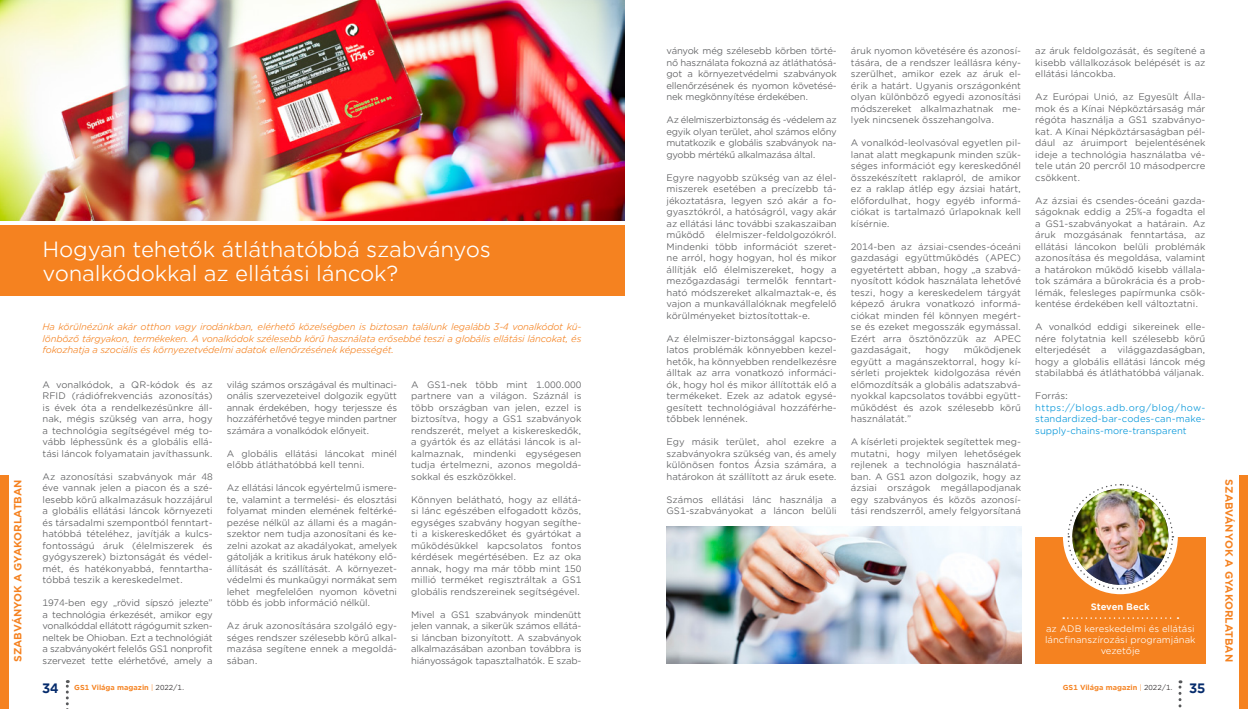
<style>
.page{position:relative;width:1248px;height:709px;background:#fff}
.page>*{position:absolute;margin:0;border:0;box-sizing:border-box;transform-origin:0 0}
.t1{font:21px "Gotham Office";letter-spacing:-.01em;color:#fff}
.t2{font:700 13px "Gotham Office";color:#052b6c}
.t3{font:700 10px "Gotham Office";color:#f58220}
.szöveg{font:9px/11.5px "Gotham Office";color:#57585a;text-align:justify}
.t4{font:italic 9px/11.5px "Gotham Office";letter-spacing:-.02em;color:#f58220;text-align:justify}
.szöveg-2{font:9px/11.5px "Gotham Office";color:#0095d9;text-align:justify}
.t5{font:9px/10.8px "Gotham Office";color:#fff;text-align:center}
.t6{font:700 9px "Gotham Office";letter-spacing:-.005em;color:#fff}
.t7{font:700 7px "Gotham Office";color:#f58220}
.s1{font-weight:400}
.s2{font-weight:400;color:#231f20}
</style>
<div class="page">
<svg style="left:66px;top:680px;width:3px;height:29px"></svg>
<svg style="left:1178px;top:680px;width:3px;height:28px"></svg>
<img style="left:0;top:0;width:624px;height:220px">
<div style="left:0;top:225px;width:624px;height:71px;background:#f58220"></div>
<div style="left:0;top:475px;width:9px;height:234px;background:#f58220"></div>
<div style="left:1239px;top:475px;width:8px;height:234px;background:#f58220"></div>
<div style="left:1035px;top:537px;width:170px;height:127px;background:#f58220"></div>
<div style="left:1062px;top:479px;width:115px;height:115px;background:#fff;border-radius:50%"></div>
<svg style="left:1066px;top:484px;width:107px;height:106px"></svg>
<img style="left:1072px;top:489px;width:96px;height:96px;border-radius:48px">
<svg style="left:1063px;top:617px;width:115px;height:2px"></svg>
<img style="left:666px;top:526px;width:354px;height:138px">
<p class="szöveg" style="left:666px;top:45px;width:172px">ványok még szélesebb körben törté&shy;nő használata fokozná az átláthatósá&shy;got a környezetvédelmi szabványok ellenőrzésének és nyomon követésé&shy;nek megkönnyítése érdekében.</p>
<p class="szöveg" style="left:666px;top:114px;width:172px">Az élelmiszerbiztonság és -védelem az egyik olyan terület, ahol számos előny mutatkozik e globális szabványok na&shy;gyobb mértékű alkalmazása által.</p>
<p class="szöveg" style="left:666px;top:171px;width:172px">Egyre nagyobb szükség van az élel&shy;miszerek esetében a precízebb tá&shy;jékoztatásra, legyen szó akár a fo&shy;gyasztókról, a hatóságról, vagy akár az ellátási lánc további szakaszaiban működő élelmiszer-feldolgozókról.<br>Mindenki több információt szeret&shy;ne arról, hogy hogyan, hol és mikor állítják elő élelmiszereket, hogy a mezőgazdasági termelők fenntart&shy;ható módszereket alkalmaztak-e, és vajon a munkavállalóknak megfelelő körülményeket biztosítottak-e.</p>
<p class="szöveg" style="left:666px;top:332px;width:172px">Az élelmiszer-biztonsággal kapcso&shy;latos problémák könnyebben kezel&shy;hetők, ha könnyebben rendelkezésre álltak az arra vonatkozó informáci&shy;ók, hogy hol és mikor állították elő a termékeket. Ezek az adatok egysé&shy;gesített technológiával hozzáférhe&shy;tőbbek lennének.</p>
<p class="szöveg" style="left:666px;top:436px;width:172px">Egy másik terület, ahol ezekre a szabványokra szükség van, és amely különösen fontos Ázsia számára, a határokon át szállított az áruk esete.</p>
<p class="szöveg" style="left:666px;top:493px;width:172px">Számos ellátási lánc használja a<br>GS1-szabványokat a láncon belüli</p>
<p class="szöveg" style="left:850px;top:45px;width:172px">áruk nyomon követésére és azonosí&shy;tására, de a rendszer leállásra kény&shy;szerülhet, amikor ezek az áruk el&shy;érik a határt. Ugyanis országonként olyan különböző egyedi azonosítási módszereket alkalmazhatnak me&shy;lyek nincsenek összehangolva.</p>
<p class="szöveg" style="left:850px;top:137px;width:172px">A vonalkód-leolvasóval egyetlen pil&shy;lanat alatt megkapunk minden szük&shy;séges információt egy kereskedőnél összekészített raklapról, de amikor ez a raklap átlép egy ázsiai határt, előfordulhat, hogy egyéb informá&shy;ciókat is tartalmazó űrlapoknak kell kísérnie.</p>
<p class="szöveg" style="left:850px;top:240px;width:172px">2014-ben az ázsiai-csendes-óceáni gazdasági együttműködés (APEC) egyetértett abban, hogy „a szabvá&shy;nyosított kódok használata lehetővé teszi, hogy a kereskedelem tárgyát képező árukra vonatkozó informá&shy;ciókat minden fél könnyen megért&shy;se és ezeket megosszák egymással.<br>Ezért arra ösztönözzük az APEC gazdaságait,</p>
<p class="szöveg" style="left:1035px;top:45px;width:172px">az áruk feldolgozását, és segítené a kisebb vállalkozások belépését is az ellátási láncokba.</p>
<p class="szöveg" style="left:1035px;top:91px;width:172px">Az Európai Unió, az Egyesült Álla&shy;mok és a Kínai Népköztársaság már régóta használja a GS1 szabványo&shy;kat. A Kínai Népköztársaságban pél&shy;dául az áruimport bejelentésének ideje a technológia használatba vé&shy;tele után 20 percről 10 másodpercre csökkent.</p>
<p class="szöveg" style="left:1035px;top:194px;width:172px">Az ázsiai és csendes-óceáni gazda&shy;ságoknak eddig a 25%-a fogadta el a GS1-szabványokat a határain. Az áruk mozgásának fenntartása, az ellátási láncokon belüli problémák azonosítása és megoldása, valamint a határokon működő kisebb vállala&shy;tok számára a bürokrácia és a prob&shy;lémák, felesleges papírmunka csök&shy;kentése érdekében kell változtatni.</p>
<p class="szöveg" style="left:1035px;top:321px;width:172px">A vonalkód eddigi sikereinek elle&shy;nére folytatnia kell szélesebb körű elterjedését a világgazdaságban, hogy a globális ellátási láncok még stabilabbá és átláthatóbbá váljanak.</p>
<p class="szöveg" style="left:1035px;top:390px;width:34px">Forrás:</p>
<p class="szöveg-2" style="left:1035px;top:401px;width:172px">https://blogs.adb.org/blog/how&shy;standardized-bar-codes-can-make&shy;supply-chains-more-transparent</p>
<p class="t1" style="left:43px;top:235px;width:450px">Hogyan tehetők átláthatóbbá szabványos</p>
<p class="t1" style="left:43px;top:259px;width:357px">vonalkódokkal az ellátási láncok?</p>
<p class="t4" style="left:43px;top:321px;width:540px">Ha körülnézünk akár otthon vagy irodánkban, elérhető közelségben is biztosan találunk legalább 3-4 vonalkódot kü&shy;lönböző tárgyakon, termékeken. A vonalkódok szélesebb körű használata erősebbé teszi a globális ellátási láncokat, és fokozhatja a szociális és környezetvédelmi adatok ellenőrzésének képességét.</p>
<p class="szöveg" style="left:850px;top:344px;width:172px;text-indent:113px">működjenek együtt a magánszektorral, hogy kí&shy;sérleti projektek kidolgozása révén előmozdítsák a globális adatszabvá&shy;nyokkal kapcsolatos további együtt&shy;működést és azok szélesebb körű használatát.”</p>
<p class="szöveg" style="left:850px;top:436px;width:172px">A kísérleti projektek segítettek meg&shy;mutatni, hogy milyen lehetőségek rejlenek a technológia használatá&shy;ban. A GS1 azon dolgozik, hogy az ázsiai országok megállapodjanak egy szabványos és közös azonosí&shy;tási rendszerről, amely felgyorsítaná</p>
<p class="szöveg" style="left:925px;top:344px;width:25px">hogy</p>
<p class="szöveg" style="left:227px;top:378px;width:172px">világ számos országával és multinaci&shy;onális szervezeteivel dolgozik együtt annak érdekében, hogy terjessze és hozzáférhetővé tegye minden partner számára a vonalkódok előnyeit.</p>
<p class="szöveg" style="left:227px;top:447px;width:172px">A globális ellátási láncokat minél előbb átláthatóbbá kell tenni.</p>
<p class="szöveg" style="left:227px;top:482px;width:172px">Az ellátási láncok egyértelmű ismere&shy;te, valamint a termelési- és elosztási folyamat minden elemének feltérké&shy;pezése nélkül az állami és a magán&shy;szektor nem tudja azonosítani és ke&shy;zelni azokat az akadályokat, amelyek gátolják a kritikus áruk hatékony elő&shy;állítását és szállítását. A környezet&shy;védelmi és munkaügyi normákat sem lehet megfelelően nyomon követni több és jobb információ nélkül.</p>
<p class="szöveg" style="left:227px;top:620px;width:172px">Az áruk azonosítására szolgáló egy&shy;séges rendszer szélesebb körű alkal&shy;mazása segítene ennek a megoldá&shy;sában.</p>
<p class="szöveg" style="left:43px;top:378px;width:172px">A vonalkódok, a QR-kódok és az RFID (rádiófrekvenciás azonosítás) is évek óta a rendelkezésünkre áll&shy;nak, mégis szükség van arra, hogy a technológia segítségével még to&shy;vább léphessünk és a globális ellá&shy;tási láncok folyamatain javíthassunk.</p>
<p class="szöveg" style="left:43px;top:470px;width:172px">Az azonosítási szabványok már 48 éve vannak jelen a piacon és a szé&shy;lesebb körű alkalmazásuk hozzájárul a globális ellátási láncok környezeti és társadalmi szempontból fenntart&shy;hatóbbá tételéhez, javítják a kulcs&shy;fontosságú áruk (élelmiszerek és gyógyszerek) biztonságát és védel&shy;mét, és hatékonyabbá, fenntartha&shy;tóbbá teszik a kereskedelmet.</p>
<p class="szöveg" style="left:43px;top:597px;width:172px">1974-ben egy „rövid sípszó jelezte” a technológia érkezését, amikor egy vonalkóddal ellátott rágógumit szken&shy;neltek be Ohioban. Ezt a technológiát a szabványokért felelős GS1 nonprofit szervezet tette elérhetővé, amely a</p>
<p class="szöveg" style="left:411px;top:378px;width:172px">A GS1-nek több mint 1.000.000 partnere van a világon. Száznál is több országban van jelen, ezzel is biztosítva, hogy a GS1 szabványok rendszerét, melyet a kiskereskedők, a gyártók és az ellátási láncok is al&shy;kalmaznak, mindenki egységesen tudja értelmezni, azonos megoldá&shy;sokkal és eszközökkel.</p>
<p class="szöveg" style="left:411px;top:493px;width:172px">Könnyen belátható, hogy az ellátá&shy;si lánc egészében elfogadott közös, egységes szabvány hogyan segíthe&shy;ti a kiskereskedőket és gyártókat a működésükkel kapcsolatos fontos kérdések megértésében. Ez az oka annak, hogy ma már több mint 150 millió terméket regisztráltak a GS1 globális rendszereinek segítségével.</p>
<p class="szöveg" style="left:411px;top:608px;width:172px">Mivel a GS1 szabványok mindenütt jelen vannak, a sikerük számos ellátá&shy;si láncban bizonyított. A szabványok alkalmazásában azonban továbbra is hiányosságok tapasztalhatók. E szab-</p>
<p class="t3" style="left:11px;top:662px;width:184px;rotate:-90deg">SZABVÁNYOK A GYAKORLATBAN</p>
<p class="t3" style="left:1235px;top:479px;width:184px;rotate:90deg">SZABVÁNYOK A GYAKORLATBAN</p>
<p class="t6" style="left:1090px;top:601px;width:61px">Steven Beck</p>
<p class="t5" style="left:1044px;top:623px;width:152px">az ADB kereskedelmi és ellátási láncfinanszírozási programjának vezetője</p>
<h2 class="t2" style="left:42px;top:679px;width:18px">34</h2>
<h2 class="t2" style="left:1188px;top:679px;width:18px">35</h2>
<p class="t7" style="left:74px;top:683px;width:111px">GS1 Világa magazin <span class="s1">|</span> <span class="s2">2022/1.</span></p>
<p class="t7" style="left:1062px;top:683px;width:111px">GS1 Világa magazin <span class="s1">|</span> <span class="s2">2022/1.</span></p>
</div>
